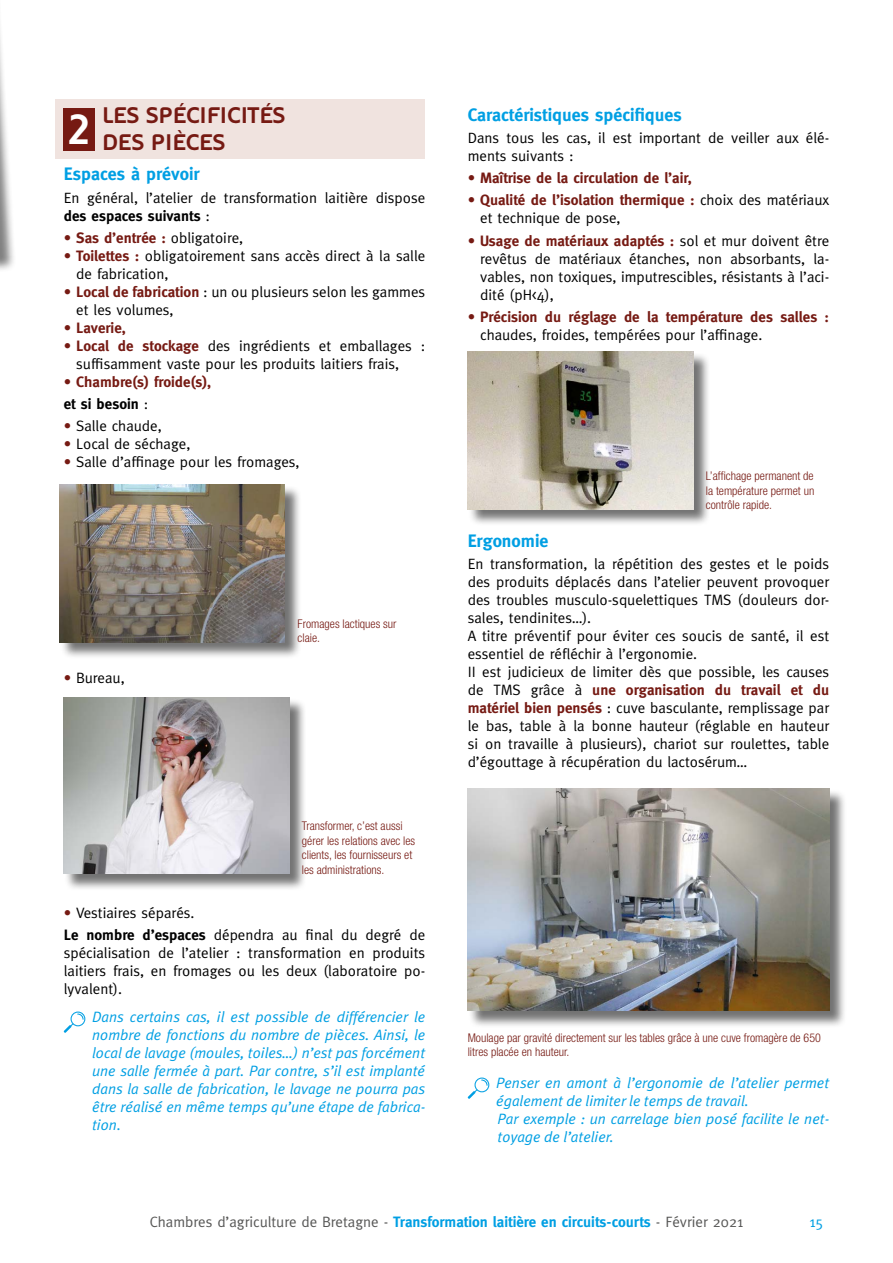
<style>
.page{position:relative;width:893px;height:1263px;background:#fff}
.page>*{position:absolute;margin:0;border:0;box-sizing:border-box;transform-origin:0 0}
.t1{font:700 42px "Oblik";color:#fff}
.t2{font:700 22.5px/27px "Oblik";color:#761a13}
.t3{font:700 18px "Meta";color:#009fe3}
.t4{font:15px/18px "Meta";color:#000}
.t5{font:italic 15px/18px "Meta Plus Normal";color:#009fe3;text-align:justify}
.t6{font:700 15px/22.2px "Meta";color:#761a13}
.t7{font:15px "Meta";color:#575756}
.t8{font:15px "Meta";color:#009fe3}
.t9{font:300 condensed 12px/14.4px "Helvetica Neue";color:#761a13}
.s1{font-weight:700}
.s2{font-weight:400}
.s3{font-weight:400;color:#000}
.s4{color:#761a13}
.s5{font-weight:700;color:#761a13}
.s6{color:#000}
.s7{font-weight:700;color:#009fe3}
</style>
<div class="page">
<div style="left:55px;top:99px;width:370px;height:59px;background:#f0e3df"></div>
<div style="left:64px;top:108px;width:31px;height:42px;background:#761a13"></div>
<div style="left:71px;top:1011px;width:14px;height:15px;border:1px solid #009fe3;border-radius:50%"></div>
<svg style="left:64px;top:1013px;width:20px;height:20px"></svg>
<div style="left:475px;top:1077px;width:14px;height:15px;border:1px solid #009fe3;border-radius:50%"></div>
<svg style="left:468px;top:1079px;width:20px;height:20px"></svg>
<div style="left:60px;top:486px;width:242px;height:174px;background:#000;opacity:.55"></div>
<img style="left:60px;top:485px;width:225px;height:157px">
<div style="left:64px;top:698px;width:242px;height:193px;background:#000;opacity:.55"></div>
<img style="left:64px;top:697px;width:225px;height:177px">
<div style="left:468px;top:353px;width:242px;height:174px;background:#000;opacity:.55"></div>
<img style="left:468px;top:352px;width:225px;height:157px">
<div style="left:468px;top:790px;width:378px;height:238px;background:#000;opacity:.55"></div>
<img style="left:468px;top:789px;width:361px;height:222px">
<div style="left:0;top:0;width:16px;height:292px;background:#000;opacity:.5"></div>
<h1 class="t1" style="left:69px;top:106px;width:22px">2</h1>
<h2 class="t2" style="left:102px;top:102px;width:185px">LES SPÉCIFICITÉS<br>DES PIÈCES</h2>
<p class="t3" style="left:64px;top:164px;width:137px">Espaces à prévoir</p>
<p class="t4" style="left:64px;top:188px;width:363px">En général, l’atelier de transformation laitière dispose <span class="s1">des espaces suivants</span> :</p>
<p class="t6" style="left:64px;top:227px;width:181px"><span class="s2">•</span> Sas d’entrée : <span class="s3">obligatoire,</span></p>
<p class="t4" style="left:76px;top:247px;width:350px;text-indent:-12px"><span class="s4">•</span> <span class="s5">Toilettes :</span> obligatoirement sans accès direct à la salle de fabrication,</p>
<p class="t4" style="left:76px;top:283px;width:350px;text-indent:-12px"><span class="s4">•</span> <span class="s5">Local de fabrication</span> : un ou plusieurs selon les gammes et les volumes,</p>
<p class="t6" style="left:64px;top:317px;width:64px"><span class="s2">•</span> Laverie,</p>
<p class="t4" style="left:76px;top:337px;width:350px;text-indent:-12px"><span class="s4">•</span> <span class="s5">Local de stockage</span> des ingrédients et emballages : suffisamment vaste pour les produits laitiers frais,</p>
<p class="t6" style="left:64px;top:371px;width:149px"><span class="s2">•</span> Chambre(s) froide(s), <span class="s6">et si besoin</span> <span class="s3">:</span></p>
<p class="t4" style="left:64px;top:417px;width:99px"><span class="s4">•</span> Salle chaude,</p>
<p class="t4" style="left:64px;top:435px;width:128px"><span class="s4">•</span> Local de séchage,</p>
<p class="t4" style="left:64px;top:453px;width:237px"><span class="s4">•</span> Salle d’affinage pour les fromages,</p>
<p class="t4" style="left:64px;top:669px;width:62px"><span class="s4">•</span> Bureau,</p>
<p class="t9" style="left:298px;top:616px;width:100px">Fromages lactiques sur claie.</p>
<p class="t9" style="left:302px;top:819px;width:115px">Transformer, c’est aussi gérer les relations avec les clients, les fournisseurs et les administrations.</p>
<p class="t4" style="left:64px;top:901px;width:363px;line-height:22.2px"><span class="s4">•</span> Vestiaires séparés.<br><span class="s1">Le nombre d’espaces</span> dépendra au final du degré de</p>
<p class="t4" style="left:64px;top:943px;width:363px;text-align:justify">spécialisation de l’atelier : transformation en produits laitiers frais, en fromages ou les deux (laboratoire po&shy;lyvalent).</p>
<p class="t5" style="left:92px;top:1008px;width:335px">Dans certains cas, il est possible de différencier le nombre de fonctions du nombre de pièces. Ainsi, le local de lavage (moules, toiles…) n’est pas forcément une salle fermée à part. Par contre, s’il est implanté dans la salle de fabrication, le lavage ne pourra pas être réalisé en même temps qu’une étape de fabrica&shy;tion.</p>
<p class="t3" style="left:468px;top:104px;width:216px">Caractéristiques spécifiques</p>
<p class="t4" style="left:468px;top:129px;width:363px">Dans tous les cas, il est important de veiller aux élé&shy;ments suivants :</p>
<p class="t6" style="left:468px;top:167px;width:225px">• Maîtrise de la circulation de l’air,</p>
<p class="t4" style="left:480px;top:191px;width:350px;text-indent:-12px"><span class="s5">• Qualité de l’isolation thermique :</span> choix des matériaux et technique de pose,</p>
<p class="t4" style="left:480px;top:231px;width:350px;text-align:justify;text-indent:-12px"><span class="s5">• Usage de matériaux adaptés :</span> sol et mur doivent être revêtus de matériaux étanches, non absorbants, la&shy;vables, non toxiques, imputrescibles, résistants à l’aci&shy;dité (pH&lt;4),</p>
<p class="t6" style="left:468px;top:306px;width:363px">• Précision du réglage de la température des salles :</p>
<p class="t4" style="left:480px;top:326px;width:284px">chaudes, froides, tempérées pour l’affinage.</p>
<p class="t9" style="left:706px;top:469px;width:110px;text-align:justify">L’affichage permanent de la température permet un contrôle rapide.</p>
<p class="t3" style="left:468px;top:530px;width:82px">Ergonomie</p>
<p class="t4" style="left:468px;top:555px;width:363px">En transformation, la répétition des gestes et le poids des produits déplacés dans l’atelier peuvent provoquer des troubles musculo-squelettiques TMS (douleurs dor&shy;sales, tendinites…).<br>A titre préventif pour éviter ces soucis de santé, il est essentiel de réfléchir à l’ergonomie.<br>II est judicieux de limiter dès que possible, les causes de TMS grâce à <span class="s5">une organisation du travail et du matériel bien pensés</span> : cuve basculante, remplissage par le bas, table à la bonne hauteur (réglable en hauteur si on travaille à plusieurs), chariot sur roulettes, table d’égouttage à récupération du lactosérum…</p>
<p class="t9" style="left:468px;top:1030px;width:355px">Moulage par gravité directement sur les tables grâce à une cuve fromagère de 650 litres placée en hauteur.</p>
<p class="t5" style="left:496px;top:1074px;width:335px;text-align:left">Penser en amont à l’ergonomie de l’atelier permet également de limiter le temps de travail.<br>Par exemple : un carrelage bien posé facilite le net&shy;toyage de l’atelier.</p>
<p class="t7" style="left:150px;top:1213px;width:595px">Chambres d’agriculture de Bretagne - <span class="s7">Transformation laitière en circuits-courts</span> - Février 2021</p>
<p class="t8" style="left:809px;top:1213px;width:16px">15</p>
</div>
